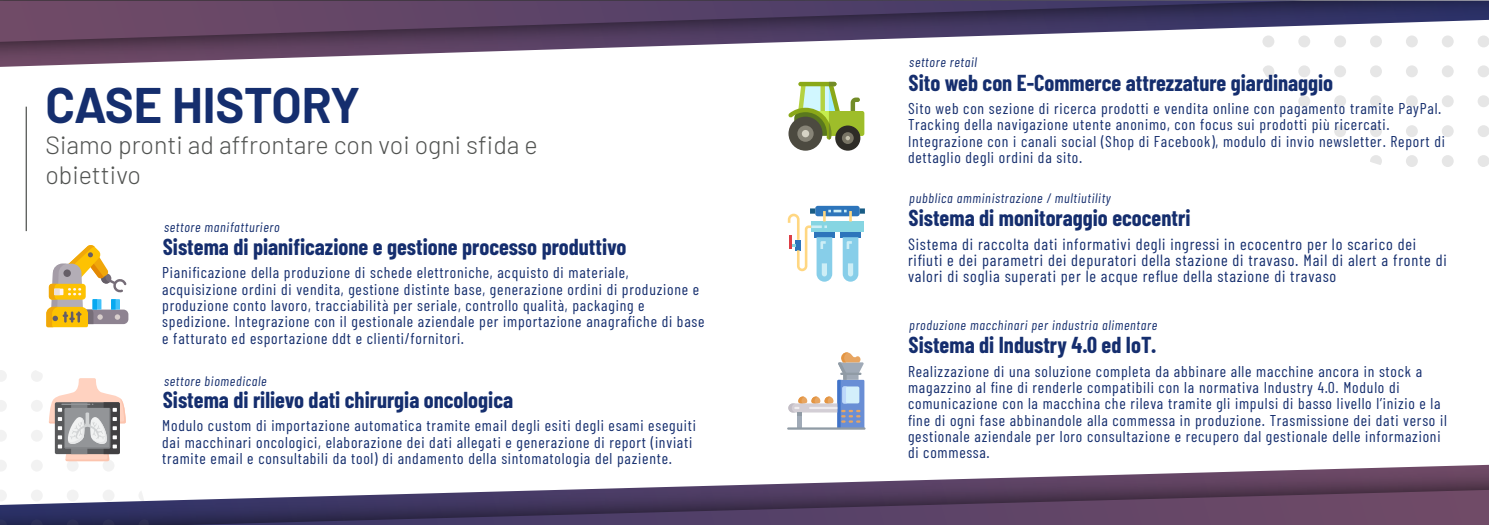
<style>
.page{position:relative;width:1489px;height:525px;background:#fff}
.page>*{position:absolute;margin:0;border:0;box-sizing:border-box;transform-origin:0 0}
.t1{font:700 48.75px "Barlow";letter-spacing:-.01em;color:#152e6e}
.t2{font:300 25px/30px "Barlow";color:#515351}
.t3{font:700 22.5px "Barlow Condensed";color:#152e6e}
.t4{font:16.25px/16.2px "Barlow Condensed";letter-spacing:.05em;color:#152e6e}
.t5{font:15.62px/16.2px "Barlow Condensed";letter-spacing:.05em;color:#152e6e}
.t6{font:italic 13.75px "Barlow Condensed";letter-spacing:.05em;color:#152e6e}
</style>
<div class="page">
<div style="left:1298px;top:65px;width:12px;height:12px;background:#e6e6e6;border-radius:50%"></div>
<svg style="left:1441px;top:65px;width:12px;height:12px"></svg>
<div style="left:1477px;top:65px;width:11px;height:12px;background:#e6e6e6;border-radius:50%"></div>
<div style="left:1298px;top:95px;width:12px;height:12px;background:#e6e6e6;border-radius:50%"></div>
<svg style="left:1333px;top:95px;width:12px;height:12px"></svg>
<svg style="left:1369px;top:95px;width:12px;height:12px"></svg>
<div style="left:1405px;top:95px;width:12px;height:12px;background:#e6e6e6;border-radius:50%"></div>
<div style="left:1441px;top:95px;width:12px;height:12px;background:#e6e6e6;border-radius:50%"></div>
<div style="left:1477px;top:95px;width:11px;height:12px;background:#e6e6e6;border-radius:50%"></div>
<svg style="left:1333px;top:125px;width:12px;height:12px"></svg>
<svg style="left:1369px;top:125px;width:12px;height:12px"></svg>
<div style="left:1405px;top:125px;width:12px;height:12px;background:#e6e6e6;border-radius:50%"></div>
<div style="left:1441px;top:125px;width:12px;height:12px;background:#e6e6e6;border-radius:50%"></div>
<div style="left:1477px;top:125px;width:11px;height:12px;background:#e6e6e6;border-radius:50%"></div>
<svg style="left:1369px;top:155px;width:12px;height:12px"></svg>
<div style="left:1405px;top:155px;width:12px;height:12px;background:#e6e6e6;border-radius:50%"></div>
<div style="left:1441px;top:155px;width:12px;height:12px;background:#e6e6e6;border-radius:50%"></div>
<div style="left:1477px;top:155px;width:11px;height:12px;background:#e6e6e6;border-radius:50%"></div>
<img style="left:0;top:461px;width:1488px;height:63px">
<svg style="left:185px;top:489px;width:1303px;height:35px;background:#594567"></svg>
<svg style="left:0;top:370px;width:7px;height:11px"></svg>
<div style="left:31px;top:370px;width:12px;height:11px;background:#f2f2f2;border-radius:50%"></div>
<svg style="left:0;top:400px;width:7px;height:11px"></svg>
<div style="left:31px;top:399px;width:12px;height:12px;background:#f2f2f2;border-radius:50%"></div>
<svg style="left:0;top:430px;width:7px;height:11px"></svg>
<div style="left:31px;top:429px;width:12px;height:12px;background:#f2f2f2;border-radius:50%"></div>
<svg style="left:0;top:460px;width:7px;height:11px"></svg>
<div style="left:31px;top:459px;width:12px;height:12px;background:#f2f2f2;border-radius:50%"></div>
<svg style="left:67px;top:459px;width:12px;height:12px"></svg>
<div style="left:103px;top:459px;width:11px;height:12px;background:#f2f2f2;border-radius:50%"></div>
<div style="left:138px;top:459px;width:12px;height:12px;background:#fff;border-radius:50%"></div>
<svg style="left:0;top:489px;width:7px;height:12px"></svg>
<div style="left:31px;top:489px;width:12px;height:12px;background:#f2f2f2;border-radius:50%"></div>
<div style="left:67px;top:489px;width:12px;height:12px;background:#f2f2f2;border-radius:50%"></div>
<div style="left:103px;top:489px;width:11px;height:12px;background:#f2f2f2;border-radius:50%"></div>
<svg style="left:138px;top:489px;width:12px;height:12px"></svg>
<svg style="left:0;top:519px;width:7px;height:5px"></svg>
<svg style="left:31px;top:519px;width:12px;height:5px"></svg>
<svg style="left:67px;top:519px;width:12px;height:5px"></svg>
<svg style="left:103px;top:519px;width:11px;height:5px"></svg>
<svg style="left:138px;top:519px;width:12px;height:5px"></svg>
<img style="left:0;top:1px;width:1488px;height:74px">
<svg style="left:0;top:1px;width:1303px;height:41px;background:#5f4c6c"></svg>
<hr style="left:26px;top:107px;width:1px;height:124px;background:#515351">
<div style="left:815px;top:206px;width:44px;height:10px;background:#2d75bb;border-radius:3px"></div>
<svg style="left:787px;top:208px;width:77px;height:73px"></svg>
<div style="left:788px;top:117px;width:34px;height:34px;background:#4c4a40;border-radius:50%"></div>
<div style="left:835px;top:125px;width:25px;height:26px;background:#2e2c27;border-radius:50%"></div>
<div style="left:841px;top:132px;width:12px;height:12px;background:#787465;border-radius:50%"></div>
<svg style="left:788px;top:82px;width:76px;height:60px"></svg>
<svg style="left:49px;top:378px;width:77px;height:83px"></svg>
<svg style="left:46px;top:245px;width:82px;height:82px"></svg>
<svg style="left:788px;top:352px;width:76px;height:75px"></svg>
<hr style="left:787px;top:427px;width:78px;height:2px;background:#909ba5">
<h1 class="t1" style="left:45px;top:69px;width:316px">CASE HISTORY</h1>
<h2 class="t2" style="left:45px;top:128px;width:494px">Siamo pronti ad affrontare con voi ogni sfida e obiettivo</h2>
<p class="t6" style="left:164px;top:219px;width:117px">settore manifatturiero</p>
<h3 class="t3" style="left:163px;top:233px;width:465px">Sistema di pianificazione e gestione processo produttivo</h3>
<p class="t5" style="left:162px;top:264px;width:544px">Pianificazione della produzione di schede elettroniche, acquisto di materiale, acquisizione ordini di vendita, gestione distinte base, generazione ordini di produzione e produzione conto lavoro, tracciabilità per seriale, controllo qualità, packaging e spedizione. Integrazione con il gestionale aziendale per importazione anagrafiche di base e fatturato ed esportazione ddt e clienti/fornitori.</p>
<p class="t6" style="left:164px;top:372px;width:104px">settore biomedicale</p>
<h3 class="t3" style="left:163px;top:385px;width:352px">Sistema di rilievo dati chirurgia oncologica</h3>
<p class="t5" style="left:162px;top:417px;width:535px">Modulo custom di importazione automatica tramite email degli esiti degli esami eseguiti dai macchinari oncologici, elaborazione dei dati allegati e generazione di report (inviati tramite email e consultabili da tool) di andamento della sintomatologia del paziente.</p>
<p class="t6" style="left:909px;top:53px;width:69px">settore retail</p>
<h3 class="t3" style="left:908px;top:68px;width:426px">Sito web con E-Commerce attrezzature giardinaggio</h3>
<p class="t5" style="left:908px;top:100px;width:538px">Sito web con sezione di ricerca prodotti e vendita online con pagamento tramite PayPal.<br>Tracking della navigazione utente anonimo, con focus sui prodotti più ricercati.<br>Integrazione con i canali social (Shop di Facebook), modulo di invio newsletter. Report di dettaglio degli ordini da sito.</p>
<p class="t6" style="left:909px;top:189px;width:203px">pubblica amministrazione / multiutility</p>
<h3 class="t3" style="left:908px;top:203px;width:283px">Sistema di monitoraggio ecocentri</h3>
<p class="t4" style="left:908px;top:235px;width:540px">Sistema di raccolta dati informativi degli ingressi in ecocentro per lo scarico dei rifiuti e dei parametri dei depuratori della stazione di travaso. Mail di alert a fronte di valori di soglia superati per le acque reflue della stazione di travaso</p>
<p class="t6" style="left:909px;top:316px;width:249px">produzione macchinari per industria alimentare</p>
<h3 class="t3" style="left:908px;top:331px;width:249px">Sistema di Industry 4.0 ed IoT.</h3>
<p class="t5" style="left:908px;top:362px;width:540px">Realizzazione di una soluzione completa da abbinare alle macchine ancora in stock a magazzino al fine di renderle compatibili con la normativa Industry 4.0. Modulo di comunicazione con la macchina che rileva tramite gli impulsi di basso livello l’inizio e la fine di ogni fase abbinandole alla commessa in produzione. Trasmissione dei dati verso il gestionale aziendale per loro consultazione e recupero dal gestionale delle informazioni di commessa.</p>
</div>
